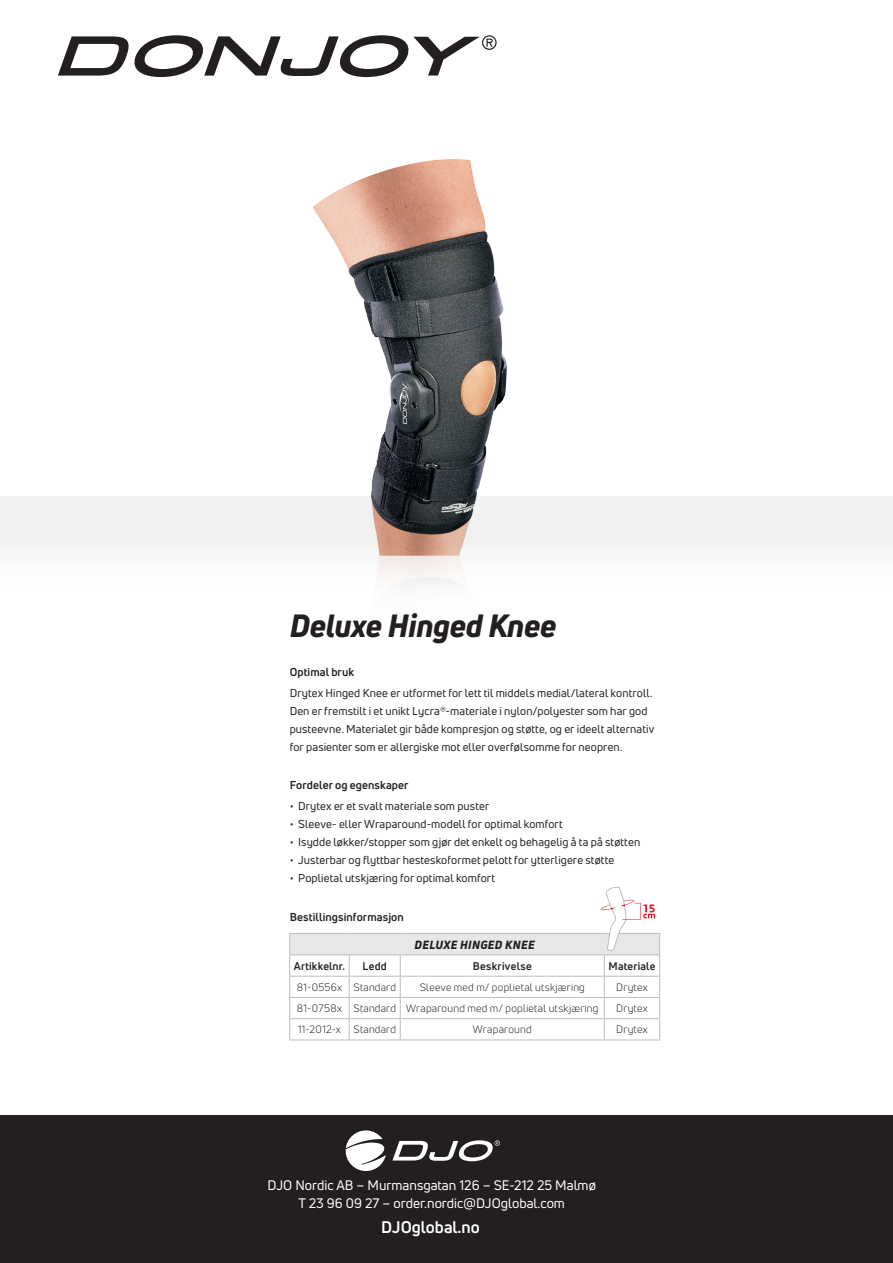
<style>
.page{position:relative;width:893px;height:1263px;background:#fff}
.page>*{position:absolute;margin:0;border:0;box-sizing:border-box;transform-origin:0 0}
.Produktnamn_21_25{font:italic 800 31.5px "Uni Neue";letter-spacing:-.01em;color:#231f20}
.t1{font:700 16.5px "Uni Neue";color:#fff}
.t2{font:13.5px "Uni Neue";color:#fff}
.Tabellcell_produktna{font:italic 800 11.7px "Uni Neue";letter-spacing:.025em;color:#231f20}
.Bröd_Optimal_Beställ{font:11.25px/18px "Uni Neue";letter-spacing:.01em;color:#231f20}
.Rubrik_Optimal_Bestä{font:700 11.25px "Uni Neue";letter-spacing:.01em;color:#231f20}
.Tabellcell_rubrik{font:700 10.8px "Uni Neue";letter-spacing:.02em;color:#231f20}
.Tabellcell_bröd{font:10.5px "Uni Neue";letter-spacing:.025em;color:#231f20}
</style>
<div class="page">
<svg style="left:58px;top:35px;width:439px;height:42px"></svg>
<div style="left:0;top:1115px;width:893px;height:148px;background:#231f20"></div>
<div style="left:0;top:496px;width:893px;height:345px;background:linear-gradient(to right,#fdfdfd,#fdfdfd)"></div>
<img style="left:289px;top:159px;width:285px;height:475px">
<svg style="left:346px;top:1130px;width:40px;height:41px"></svg>
<svg style="left:392px;top:1140px;width:108px;height:21px"></svg>
<div style="left:290px;top:933px;width:370px;height:22px;background:#e6e7e9"></div>
<hr style="left:289px;top:933px;width:60px;height:1px;background:#bcbdc0">
<hr style="left:349px;top:933px;width:51px;height:1px;background:#bcbdc0">
<hr style="left:400px;top:933px;width:204px;height:1px;background:#bcbdc0">
<hr style="left:289px;top:954px;width:60px;height:1px;background:#bcbdc0">
<hr style="left:349px;top:954px;width:51px;height:1px;background:#bcbdc0">
<hr style="left:400px;top:954px;width:204px;height:1px;background:#bcbdc0">
<hr style="left:289px;top:997px;width:60px;height:1px;background:#bcbdc0">
<hr style="left:349px;top:997px;width:51px;height:1px;background:#bcbdc0">
<hr style="left:400px;top:997px;width:204px;height:1px;background:#bcbdc0">
<hr style="left:289px;top:1018px;width:60px;height:1px;background:#bcbdc0">
<hr style="left:349px;top:1018px;width:51px;height:1px;background:#bcbdc0">
<svg style="left:349px;top:955px;width:1px;height:84px"></svg>
<hr style="left:400px;top:1018px;width:204px;height:1px;background:#bcbdc0">
<svg style="left:400px;top:955px;width:1px;height:84px"></svg>
<hr style="left:289px;top:976px;width:60px;height:1px;background:#bcbdc0">
<hr style="left:349px;top:976px;width:51px;height:1px;background:#bcbdc0">
<hr style="left:400px;top:976px;width:204px;height:1px;background:#bcbdc0">
<svg style="left:289px;top:934px;width:1px;height:105px"></svg>
<hr style="left:604px;top:1039px;width:56px;height:1px;background:#bcbdc0">
<hr style="left:289px;top:1039px;width:60px;height:1px;background:#bcbdc0">
<hr style="left:349px;top:1039px;width:51px;height:1px;background:#bcbdc0">
<hr style="left:400px;top:1039px;width:204px;height:1px;background:#bcbdc0">
<svg style="left:600px;top:887px;width:60px;height:152px"></svg>
<p class="Produktnamn_21_25" style="left:290px;top:605px;width:268px">Deluxe Hinged Knee</p>
<p class="Rubrik_Optimal_Bestä" style="left:290px;top:664px;width:66px">Optimal bruk</p>
<p class="Bröd_Optimal_Beställ" style="left:290px;top:684px;width:366px">Drytex Hinged Knee er utformet for lett til middels medial/lateral kontroll.<br>Den er fremstilt i et unikt Lycra®-materiale i nylon/polyester som har god pusteevne. Materialet gir både kompresjon og støtte, og er ideelt alternativ for pasienter som er allergiske mot eller overfølsomme for neopren.</p>
<p class="Rubrik_Optimal_Bestä" style="left:290px;top:778px;width:120px">Fordeler og egenskaper</p>
<p class="Bröd_Optimal_Beställ" style="left:290px;top:797px;width:201px">• Drytex er et svalt materiale som puster</p>
<p class="Bröd_Optimal_Beställ" style="left:290px;top:815px;width:274px">• Sleeve- eller Wraparound-modell for optimal komfort</p>
<p class="Bröd_Optimal_Beställ" style="left:290px;top:833px;width:352px">• Isydde løkker/stopper som gjør det enkelt og behagelig å ta på støtten</p>
<p class="Bröd_Optimal_Beställ" style="left:290px;top:851px;width:326px">• Justerbar og flyttbar hesteskoformet pelott for ytterligere støtte</p>
<p class="Bröd_Optimal_Beställ" style="left:290px;top:869px;width:207px">• Poplietal utskjæring for optimal komfort</p>
<p class="Rubrik_Optimal_Bestä" style="left:290px;top:909px;width:116px">Bestillingsinformasjon</p>
<p class="Tabellcell_produktna" style="left:415px;top:936px;width:122px">DELUXE HINGED KNEE</p>
<p class="Tabellcell_rubrik" style="left:294px;top:959px;width:53px">Artikkelnr.</p>
<p class="Tabellcell_rubrik" style="left:363px;top:959px;width:26px">Ledd</p>
<p class="Tabellcell_rubrik" style="left:473px;top:959px;width:60px">Beskrivelse</p>
<p class="Tabellcell_rubrik" style="left:609px;top:959px;width:48px">Materiale</p>
<p class="Tabellcell_bröd" style="left:297px;top:981px;width:47px">81-0556x</p>
<p class="Tabellcell_bröd" style="left:353px;top:981px;width:44px">Standard</p>
<p class="Tabellcell_bröd" style="left:420px;top:981px;width:167px">Sleeve med m/ poplietal utskjæring</p>
<p class="Tabellcell_bröd" style="left:616px;top:981px;width:33px">Drytex</p>
<p class="Tabellcell_bröd" style="left:297px;top:1002px;width:47px">81-0758x</p>
<p class="Tabellcell_bröd" style="left:353px;top:1002px;width:44px">Standard</p>
<p class="Tabellcell_bröd" style="left:406px;top:1002px;width:194px">Wraparound med m/ poplietal utskjæring</p>
<p class="Tabellcell_bröd" style="left:616px;top:1002px;width:33px">Drytex</p>
<p class="Tabellcell_bröd" style="left:298px;top:1023px;width:44px">11-2012-x</p>
<p class="Tabellcell_bröd" style="left:353px;top:1023px;width:44px">Standard</p>
<p class="Tabellcell_bröd" style="left:473px;top:1023px;width:60px">Wraparound</p>
<p class="Tabellcell_bröd" style="left:616px;top:1023px;width:33px">Drytex</p>
<p class="t2" style="left:268px;top:1176px;width:330px">DJO Nordic AB – Murmansgatan 126 – SE-212 25 Malmø</p>
<p class="t2" style="left:299px;top:1194px;width:268px">T 23 96 09 27 – order.nordic@DJOglobal.com</p>
<p class="t1" style="left:381px;top:1216px;width:100px">DJOglobal.no</p>
</div>
